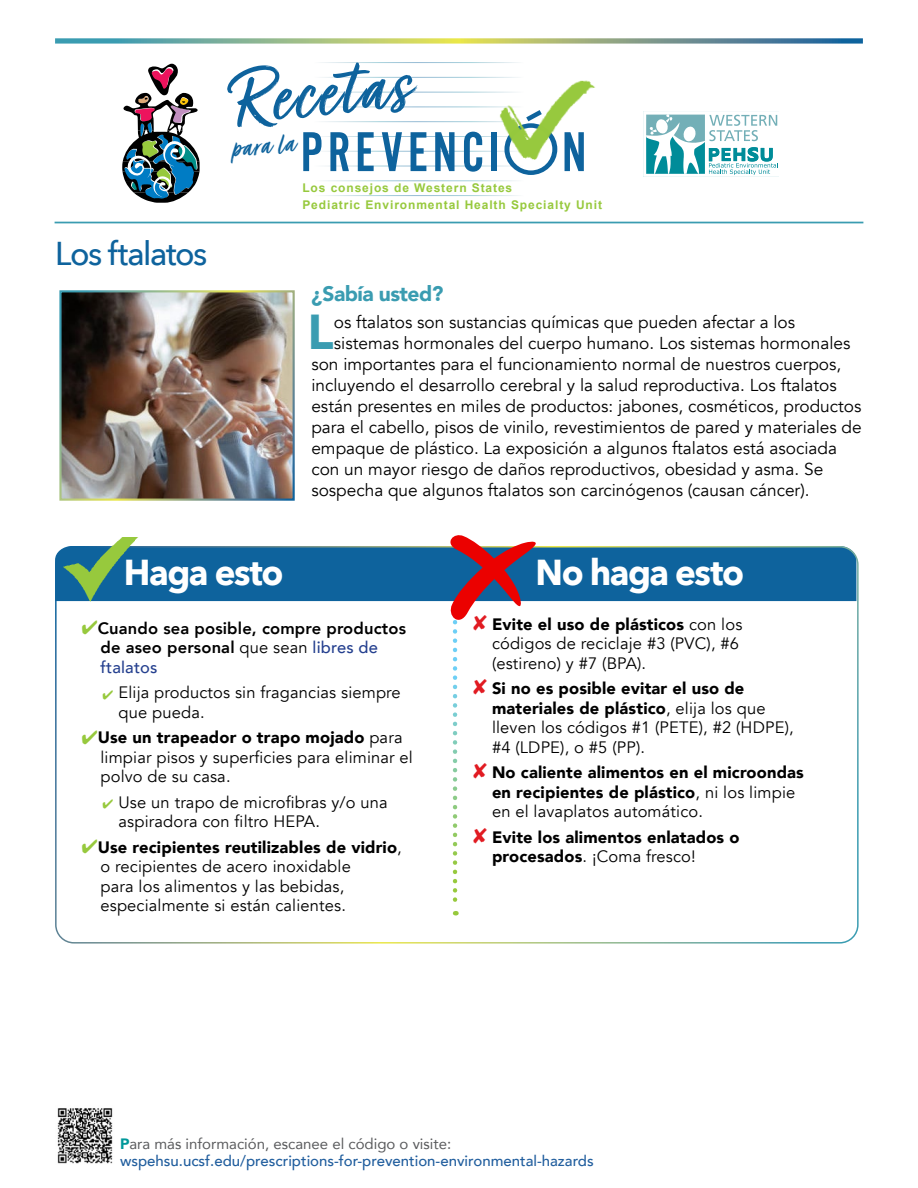
<style>
.page{position:relative;width:918px;height:1188px;background:#fff}
.page>*{position:absolute;margin:0;border:0;box-sizing:border-box;transform-origin:0 0}
.t1{font:85.5px "Turbinado Pro";color:#0e639d}
.t2{font:58.35px "Alternate Got No 2 D";letter-spacing:.08em;color:#0e639d}
.t3{font:900 48.9px "Avenir";color:#3a9cb1}
.t4{font:700 36px "Avenir Next";letter-spacing:-.04em;color:#fff}
.t5{font:500 33px "Avenir Next";letter-spacing:-.045em;color:#0e639d}
.t6{font:33px "Turbinado Pro";color:#0e639d}
.t7{font:900 21px "Avenir";letter-spacing:-.025em;color:#3a9cb1}
.t8{font:17.25px "Avenir";color:#000}
.t9{font:16.5px/19.5px "Avenir";letter-spacing:.01em;color:#000}
.t10{font:900 16.5px/19.5px "Avenir";letter-spacing:.01em;color:#000}
.t11{font:800 16.5px/19.5px "Avenir";letter-spacing:.01em;color:#000}
.t12{font:500 15px/16.5px "Avenir";color:#215e9e}
.t13{font:700 12px/16.5px "Arial";letter-spacing:.075em;color:#97c93d}
.s1{font-family:"ITC Avant Garde Pro";font-size:67.5px}
.s2{font-weight:400}
.s3{font-weight:500;color:#25408f}
.s4{font-weight:900}
.s5{font-weight:900;color:#00989a}
.s6{font-weight:400;color:#5a5b5d}
</style>
<div class="page">
<svg style="left:55px;top:38px;width:808px;height:6px;background:#92b397"></svg>
<svg style="left:643px;top:111px;width:135px;height:65px"></svg>
<img style="left:493px;top:77px;width:102px;height:90px">
<svg style="left:122px;top:64px;width:78px;height:139px"></svg>
<div style="left:55px;top:222px;width:808px;height:1px;border:1px solid #3a9cb1"></div>
<div style="left:55px;top:546px;width:801px;height:55px;background:#0e639d"></div>
<div style="left:55px;top:546px;width:804px;height:398px;border:2px solid #fff;border-radius:18px"></div>
<img style="left:62px;top:293px;width:230px;height:205px">
<img style="left:62px;top:537px;width:78px;height:65px">
<img style="left:57px;top:1108px;width:56px;height:56px">
<svg style="left:450px;top:535px;width:86px;height:380px"></svg>
<h1 class="t1" style="left:226px;top:54px;width:180px;rotate:-5deg">Recetas</h1>
<h2 class="t2" style="left:301px;top:121px;width:287px">PREVENCI<span class="s1">Ó</span>N</h2>
<h3 class="t6" style="left:230px;top:131px;width:65px;rotate:-5deg">para la</h3>
<h3 class="t5" style="left:55px;top:225px;width:154px">Los ftalatos</h3>
<p class="t13" style="left:302px;top:180px;width:301px">Los consejos de Western States<br>Pediatric Environmental Health Specialty Unit</p>
<p class="t7" style="left:311px;top:276px;width:134px">¿Sabía usted?</p>
<h3 class="t3" style="left:308px;top:290px;width:28px">L</h3>
<p class="t8" style="left:334px;top:312px;width:463px">os ftalatos son sustancias químicas que pueden afectar a los</p>
<p class="t8" style="left:334px;top:333px;width:518px">sistemas hormonales del cuerpo humano. Los sistemas hormonales</p>
<p class="t8" style="left:311px;top:354px;width:531px">son importantes para el funcionamiento normal de nuestros cuerpos,</p>
<p class="t8" style="left:311px;top:375px;width:527px">incluyendo el desarrollo cerebral y la salud reproductiva. Los ftalatos</p>
<p class="t8" style="left:311px;top:396px;width:552px">están presentes en miles de productos: jabones, cosméticos, productos</p>
<p class="t8" style="left:311px;top:417px;width:552px">para el cabello, pisos de vinilo, revestimientos de pared y materiales de</p>
<p class="t8" style="left:311px;top:438px;width:527px">empaque de plástico. La exposición a algunos ftalatos está asociada</p>
<p class="t8" style="left:311px;top:459px;width:513px">con un mayor riesgo de daños reproductivos, obesidad y asma. Se</p>
<p class="t8" style="left:311px;top:480px;width:500px">sospecha que algunos ftalatos son carcinógenos (causan cáncer).</p>
<h3 class="t4" style="left:124px;top:541px;width:161px">Haga esto</h3>
<h3 class="t4" style="left:536px;top:541px;width:210px">No haga esto</h3>
<p class="t11" style="left:98px;top:618px;width:310px">Cuando sea posible, compre productos de aseo personal <span class="s2">que sean</span> <span class="s3">libres de ftalatos</span></p>
<p class="t9" style="left:118px;top:683px;width:284px">Elija productos sin fragancias siempre que pueda.</p>
<p class="t9" style="left:98px;top:728px;width:317px"><span class="s4">Use un trapeador o trapo mojado</span> para limpiar pisos y superficies para eliminar el polvo de su casa.</p>
<p class="t9" style="left:118px;top:793px;width:271px">Use un trapo de microfibras y/o una aspiradora con filtro HEPA.</p>
<p class="t9" style="left:98px;top:838px;width:306px"><span class="s4">Use recipientes reutilizables de vidrio</span>, o recipientes de acero inoxidable<br>para los alimentos y las bebidas, especialmente si están calientes.</p>
<p class="t9" style="left:492px;top:614px;width:252px"><span class="s4">Evite el uso de plásticos</span> con los códigos de reciclaje #3 (PVC), #6 (estireno) y #7 (BPA).</p>
<p class="t9" style="left:492px;top:679px;width:303px"><span class="s4">Si no es posible evitar el uso de materiales de plástico</span>, elija los que lleven los códigos #1 (PETE), #2 (HDPE), #4 (LDPE), o #5 (PP).</p>
<p class="t10" style="left:492px;top:762px;width:313px">No caliente alimentos en el microondas en recipientes de plástico<span class="s2">, ni los limpie en el lavaplatos automático.</span></p>
<p class="t10" style="left:492px;top:827px;width:249px">Evite los alimentos enlatados o procesados<span class="s2">. ¡Coma fresco!</span></p>
<p class="t12" style="left:120px;top:1135px;width:475px"><span class="s5">P</span><span class="s6">ara más información, escanee el código o visite: </span>wspehsu.ucsf.edu/prescriptions-for-prevention-environmental-hazards</p>
</div>
